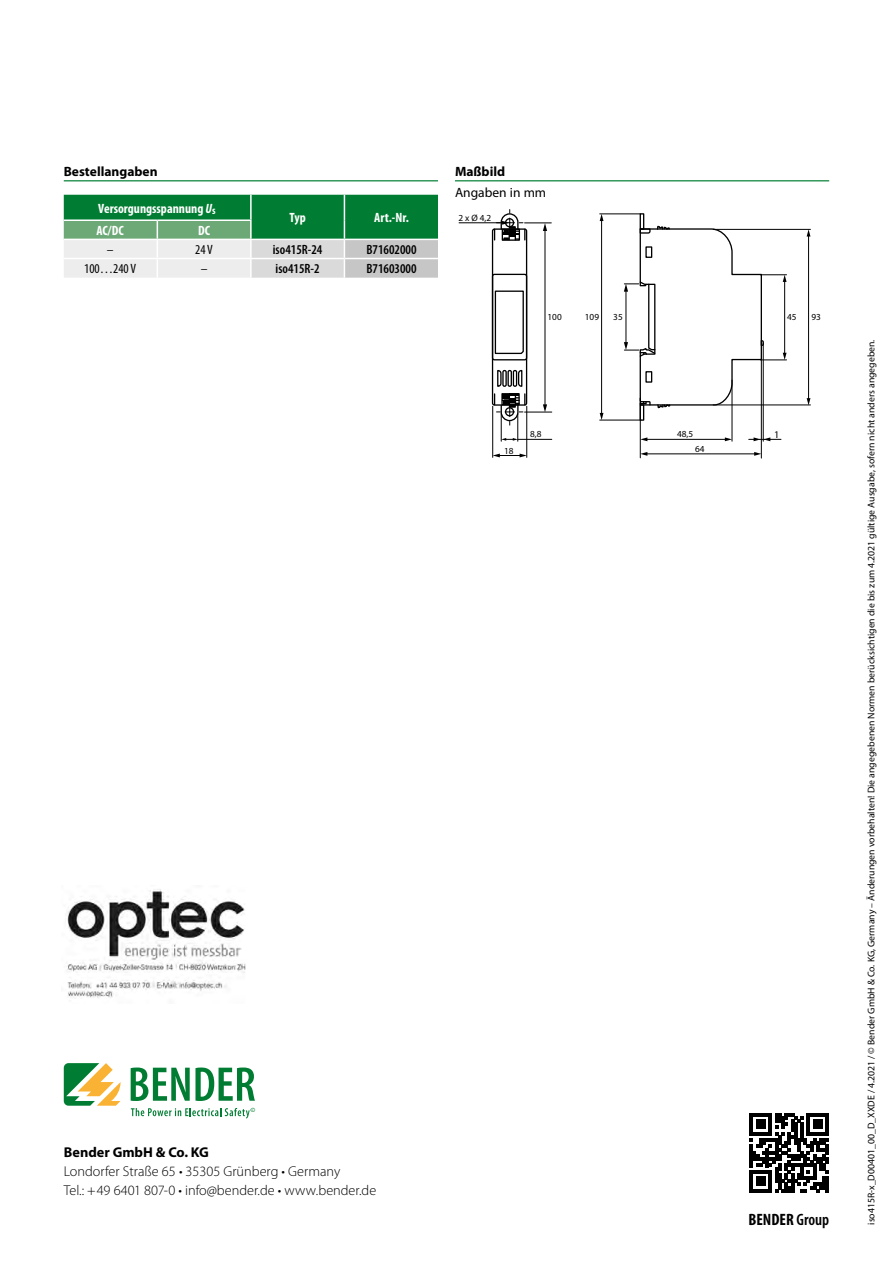
<style>
.page{position:relative;width:893px;height:1263px;background:#fff}
.page>*{position:absolute;margin:0;border:0;box-sizing:border-box;transform-origin:0 0}
.t1{font:700 condensed 16.5px "Myriad Pro";color:#000}
.t2{font:300 14.25px/19px "Myriad Pro";color:#000}
.t3{font:700 14.25px "Myriad Pro";color:#000}
.t4{font:700 condensed 13.5px "Myriad Pro";color:#fff}
.t5{font:600 condensed 13.5px "Myriad Pro";color:#000}
.t6{font:700 13.5px "Myriad Pro";color:#000}
.t7{font:condensed 13.5px "Myriad Pro";color:#000}
.t8{font:13.5px "Myriad Pro";color:#000}
.t9{font:italic condensed 13.5px "Myriad Pro";color:#000}
.t10{font:10.2px "Myriad Pro";color:#000}
.t11{font:9.75px "Myriad Pro";color:#000}
.t12{font:9.3px "Myriad Pro";color:#000}
.s1{font-style:italic}
.s2{font-weight:600}
</style>
<div class="page">
<hr style="left:64px;top:180px;width:374px;height:1px;background:#007d32">
<svg style="left:64px;top:195px;width:374px;height:83px;background:#79b28e"></svg>
<hr style="left:344px;top:239px;width:94px;height:1px;background:#fff">
<hr style="left:455px;top:180px;width:374px;height:1px;background:#007d32">
<div style="left:492px;top:228px;width:35px;height:178px;border:1px solid #000;border-radius:2px"></div>
<div style="left:492px;top:274px;width:35px;height:86px;border:1px solid #000;border-radius:2px"></div>
<div style="left:502px;top:370px;width:5px;height:17px;border:1px solid #000"></div>
<div style="left:507px;top:370px;width:5px;height:17px;border:1px solid #000"></div>
<div style="left:513px;top:370px;width:4px;height:17px;border:1px solid #000"></div>
<svg style="left:517px;top:369px;width:6px;height:18px"></svg>
<svg style="left:497px;top:369px;width:5px;height:18px"></svg>
<svg style="left:494px;top:290px;width:30px;height:65px"></svg>
<div style="left:502px;top:228px;width:18px;height:13px;border:1px solid #000"></div>
<div style="left:640px;top:404px;width:4px;height:17px;border:1px solid #000"></div>
<div style="left:640px;top:213px;width:4px;height:17px;border:1px solid #000"></div>
<svg style="left:493px;top:454px;width:33px;height:3px"></svg>
<hr style="left:526px;top:406px;width:1px;height:51px;background:#000">
<hr style="left:492px;top:406px;width:1px;height:51px;background:#000">
<hr style="left:545px;top:229px;width:1px;height:177px;background:#000">
<svg style="left:494px;top:393px;width:58px;height:48px"></svg>
<hr style="left:601px;top:220px;width:1px;height:194px;background:#000">
<svg style="left:600px;top:215px;width:3px;height:6px"></svg>
<svg style="left:600px;top:413px;width:3px;height:7px"></svg>
<hr style="left:600px;top:420px;width:41px;height:1px;background:#000">
<hr style="left:600px;top:214px;width:40px;height:1px;background:#000">
<hr style="left:808px;top:235px;width:1px;height:164px;background:#000">
<svg style="left:807px;top:230px;width:3px;height:7px"></svg>
<svg style="left:807px;top:398px;width:3px;height:7px"></svg>
<hr style="left:713px;top:405px;width:97px;height:1px;background:#000">
<hr style="left:713px;top:229px;width:97px;height:1px;background:#000">
<hr style="left:640px;top:403px;width:1px;height:55px;background:#000">
<hr style="left:761px;top:360px;width:1px;height:98px;background:#000">
<hr style="left:646px;top:453px;width:109px;height:1px;background:#000">
<svg style="left:640px;top:452px;width:7px;height:4px"></svg>
<svg style="left:754px;top:452px;width:7px;height:4px"></svg>
<hr style="left:646px;top:439px;width:80px;height:1px;background:#000">
<svg style="left:640px;top:437px;width:7px;height:4px"></svg>
<svg style="left:725px;top:437px;width:7px;height:4px"></svg>
<hr style="left:732px;top:380px;width:1px;height:61px;background:#000">
<svg style="left:749px;top:437px;width:32px;height:4px"></svg>
<hr style="left:763px;top:343px;width:1px;height:98px;background:#000">
<svg style="left:624px;top:225px;width:163px;height:184px"></svg>
<hr style="left:459px;top:222px;width:44px;height:1px;background:#000">
<svg style="left:494px;top:209px;width:57px;height:31px"></svg>
<svg style="left:750px;top:1113px;width:79px;height:79px"></svg>
<svg style="left:131px;top:1108px;width:124px;height:10px"></svg>
<svg style="left:131px;top:1067px;width:124px;height:34px"></svg>
<svg style="left:64px;top:1063px;width:57px;height:43px"></svg>
<img style="left:67px;top:889px;width:179px;height:109px">
<h3 class="t6" style="left:64px;top:164px;width:95px">Bestellangaben</h3>
<h3 class="t4" style="left:98px;top:201px;width:119px">Versorgungsspannung <span class="s1">U</span><sub>s</sub></h3>
<h3 class="t4" style="left:289px;top:210px;width:18px">Typ</h3>
<h3 class="t4" style="left:374px;top:210px;width:36px">Art.-Nr.</h3>
<h3 class="t4" style="left:97px;top:223px;width:29px">AC/DC</h3>
<h3 class="t4" style="left:198px;top:223px;width:13px">DC</h3>
<h3 class="t7" style="left:107px;top:242px;width:8px">–</h3>
<h3 class="t7" style="left:195px;top:242px;width:19px">24 V</h3>
<h3 class="t5" style="left:273px;top:242px;width:51px">iso415R-24</h3>
<h3 class="t5" style="left:366px;top:242px;width:52px">B71602000</h3>
<h3 class="t7" style="left:84px;top:261px;width:54px">100…240 V</h3>
<h3 class="t9" style="left:201px;top:261px;width:8px">–</h3>
<h3 class="t5" style="left:276px;top:261px;width:45px">iso415R-2</h3>
<h3 class="t5" style="left:366px;top:261px;width:52px">B71603000</h3>
<h2 class="t3" style="left:64px;top:1144px;width:147px">Bender GmbH &amp; Co. KG</h2>
<h2 class="t2" style="left:64px;top:1162px;width:314px">Londorfer Straße 65 • 35305 Grünberg • Germany<br>Tel.: +49 6401 807-0 • info@bender.de • www.bender.de</h2>
<h3 class="t6" style="left:455px;top:164px;width:52px">Maßbild</h3>
<h3 class="t8" style="left:455px;top:185px;width:93px">Angaben in mm</h3>
<p class="t12" style="left:459px;top:212px;width:34px">2 x Ø 4,2</p>
<p class="t12" style="left:613px;top:311px;width:11px">35</p>
<p class="t12" style="left:547px;top:311px;width:16px">100</p>
<p class="t12" style="left:585px;top:311px;width:16px">109</p>
<p class="t12" style="left:811px;top:311px;width:11px">93</p>
<p class="t12" style="left:787px;top:311px;width:11px">45</p>
<p class="t12" style="left:504px;top:445px;width:11px">18</p>
<p class="t12" style="left:530px;top:429px;width:13px">8,8</p>
<p class="t12" style="left:677px;top:429px;width:18px">48,5</p>
<p class="t12" style="left:695px;top:443px;width:11px">64</p>
<p class="t10" style="left:774px;top:428px;width:7px">1</p>
<h1 class="t1" style="left:748px;top:1210px;width:82px">BENDER <span class="s2">Group</span></h1>
<p class="t11" style="left:866px;top:1225px;width:887px;rotate:-90deg">iso415R-x_D00401_00_D_XXDE / 4.2021 / © Bender GmbH &amp; Co. KG, Germany – Änderungen vorbehalten! Die angegebenen Normen berücksichtigen die bis zum 4.2021 gültige Ausgabe, sofern nicht anders angegeben.</p>
</div>
